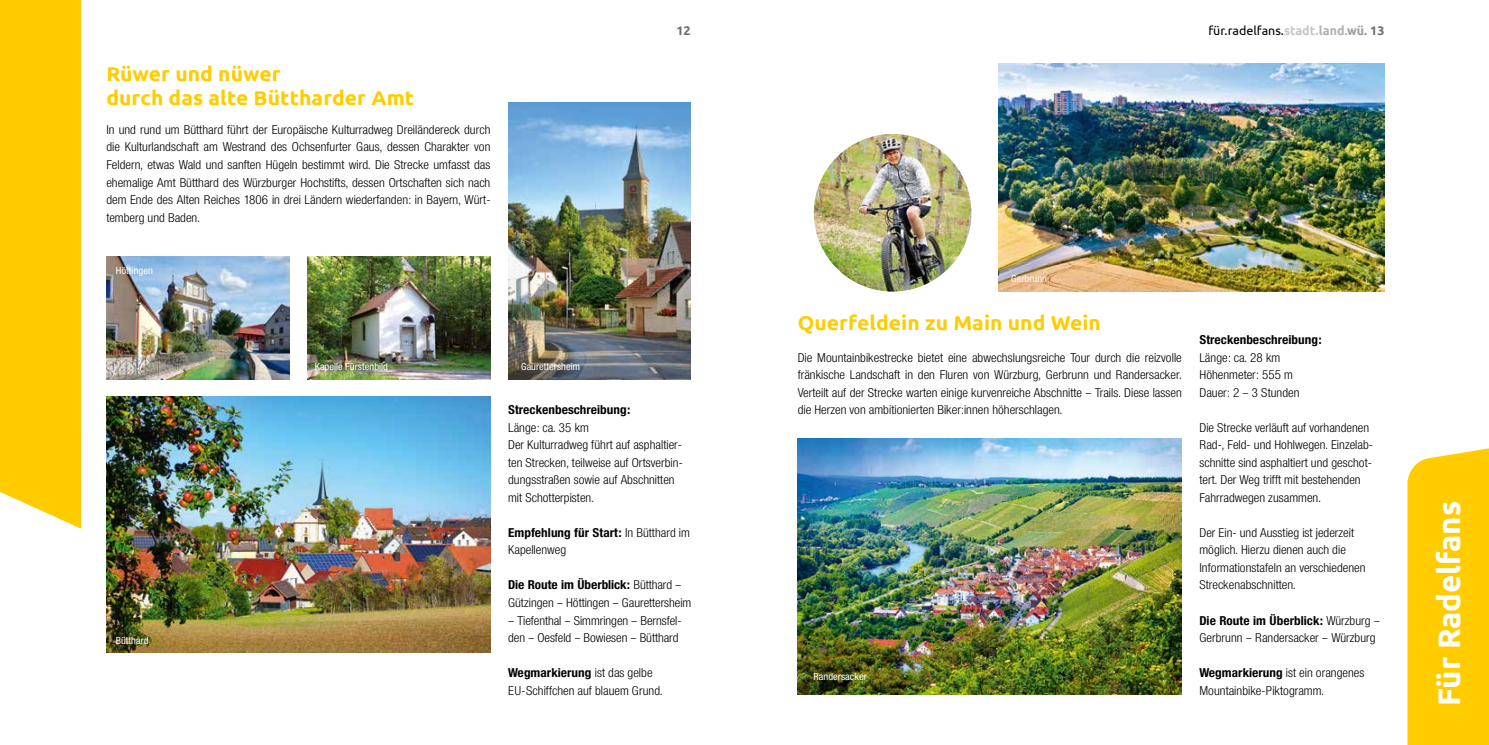
<style>
.page{position:relative;width:1489px;height:745px;background:#fff}
.page>*{position:absolute;margin:0;border:0;box-sizing:border-box;transform-origin:0 0}
.t1{font:700 31.25px "Ubuntu";color:#fff}
.t2{font:700 20px/24px "Ubuntu";letter-spacing:.005em;color:#fc0;scale:1.05 1}
.t3{font:300 12.5px/17.5px "Neue Helvetica Condensed BQ";letter-spacing:.005em;color:#000;scale:1.05 1}
.t4{font:700 12.5px "Neue Helvetica Condensed BQ";letter-spacing:.005em;color:#000;scale:1.05 1}
.t5{font:12.5px "Ubuntu";color:#000}
.t6{font:700 12.5px "Ubuntu";color:#6e6e6e}
.t7{font:10px "Neue Helvetica Condensed BQ";letter-spacing:.005em;color:#fff;scale:1.05 1}
.s1{font-weight:700}
.s2{font-weight:700;color:#c5c6c6}
.s3{font-weight:700;color:#b1b2b3}
.s4{font-weight:700;color:#9c9c9d}
.s5{font-weight:700;color:#6e6e6e}
</style>
<div class="page">
<div style="left:0;top:0;width:81px;height:528px;background:#fc0"></div>
<img style="left:106px;top:256px;width:183px;height:123px">
<img style="left:307px;top:256px;width:183px;height:123px">
<img style="left:106px;top:396px;width:384px;height:256px">
<img style="left:508px;top:102px;width:182px;height:277px">
<img style="left:797px;top:438px;width:384px;height:256px">
<img style="left:998px;top:64px;width:386px;height:227px">
<img style="left:813px;top:134px;width:158px;height:157px;border-radius:79px">
<div style="left:314px;top:361px;width:80px;height:16px;background:#000;opacity:.4"></div>
<div style="left:1407px;top:448px;width:81px;height:296px;background:#fc0"></div>
<h2 class="t2" style="left:106px;top:62px;width:295px">Rüwer und nüwer<br>durch das alte Büttharder Amt</h2>
<p class="t3" style="left:106px;top:121px;width:367px;text-align:justify">In und rund um Bütthard führt der Europäische Kulturradweg Dreiländereck durch die Kulturlandschaft am Westrand des Ochsenfurter Gaus, dessen Charakter von Feldern, etwas Wald und sanften Hügeln bestimmt wird. Die Strecke umfasst das ehemalige Amt Bütthard des Würzburger Hochstifts, dessen Ortschaften sich nach dem Ende des Alten Reiches 1806 in drei Ländern wiederfanden: in Bayern, Würt&shy;temberg und Baden.</p>
<p class="t7" style="left:116px;top:264px;width:37px">Höttingen</p>
<p class="t7" style="left:315px;top:360px;width:71px">Kapelle Fürstenbild</p>
<p class="t7" style="left:521px;top:360px;width:58px">Gaurettersheim</p>
<p class="t6" style="left:676px;top:22px;width:16px">12</p>
<p class="t7" style="left:1011px;top:272px;width:36px">Gerbrunn</p>
<h2 class="t2" style="left:797px;top:311px;width:290px">Querfeldein zu Main und Wein</h2>
<p class="t3" style="left:797px;top:348px;width:367px;text-align:justify">Die Mountainbikestrecke bietet eine abwechslungsreiche Tour durch die reizvolle fränkische Landschaft in den Fluren von Würzburg, Gerbrunn und Randersacker.<br>Verteilt auf der Strecke warten einige kurvenreiche Abschnitte – Trails. Diese lassen</p>
<p class="t7" style="left:116px;top:634px;width:33px">Bütthard</p>
<p class="t4" style="left:508px;top:402px;width:118px">Streckenbeschreibung:</p>
<p class="t3" style="left:797px;top:401px;width:253px">die Herzen von ambitionierten Biker:innen höherschlagen.</p>
<p class="t3" style="left:508px;top:418px;width:168px">Länge: ca. 35 km<br>Der Kulturradweg führt auf asphaltier&shy;ten Strecken, teilweise auf Ortsverbin&shy;dungsstraßen sowie auf Abschnitten mit Schotterpisten.</p>
<p class="t3" style="left:508px;top:523px;width:175px"><span class="s1">Empfehlung für Start:</span> In Bütthard im<br>Kapellenweg</p>
<p class="t3" style="left:508px;top:576px;width:176px"><span class="s1">Die Route im Überblick:</span> Bütthard –<br>Gützingen – Höttingen – Gaurettersheim</p>
<p class="t3" style="left:508px;top:611px;width:167px">– Tiefenthal – Simmringen – Bernsfel&shy;den – Oesfeld – Bowiesen – Bütthard</p>
<p class="t3" style="left:508px;top:663px;width:149px"><span class="s1">Wegmarkierung</span> ist das gelbe<br>EU-Schiffchen auf blauem Grund.</p>
<p class="t7" style="left:813px;top:669px;width:52px">Randersacker</p>
<p class="t5" style="left:1208px;top:22px;width:177px">für.radelfans.<span class="s2">stadt.</span><span class="s3">land.</span><span class="s4">wü.</span> <span class="s5">13</span></p>
<p class="t4" style="left:1199px;top:332px;width:118px">Streckenbeschreibung:</p>
<p class="t3" style="left:1199px;top:348px;width:97px">Länge: ca. 28 km<br>Höhenmeter: 555 m<br>Dauer: 2 – 3 Stunden</p>
<p class="t3" style="left:1199px;top:418px;width:167px">Die Strecke verläuft auf vorhandenen Rad-, Feld- und Hohlwegen. Einzelab&shy;schnitte sind asphaltiert und geschot&shy;tert. Der Weg trifft mit bestehenden Fahrradwegen zusammen.</p>
<p class="t3" style="left:1199px;top:523px;width:160px">Der Ein- und Ausstieg ist jederzeit möglich. Hierzu dienen auch die<br>Informationstafeln an verschiedenen<br>Streckenabschnitten.</p>
<p class="t3" style="left:1199px;top:611px;width:173px"><span class="s1">Die Route im Überblick:</span> Würzburg –<br>Gerbrunn – Randersacker – Würzburg</p>
<p class="t3" style="left:1199px;top:663px;width:158px"><span class="s1">Wegmarkierung</span> ist ein orangenes<br>Mountainbike-Piktogramm.</p>
<h1 class="t1" style="left:1429px;top:705px;width:206px;rotate:-90deg">Für Radelfans</h1>
</div>
